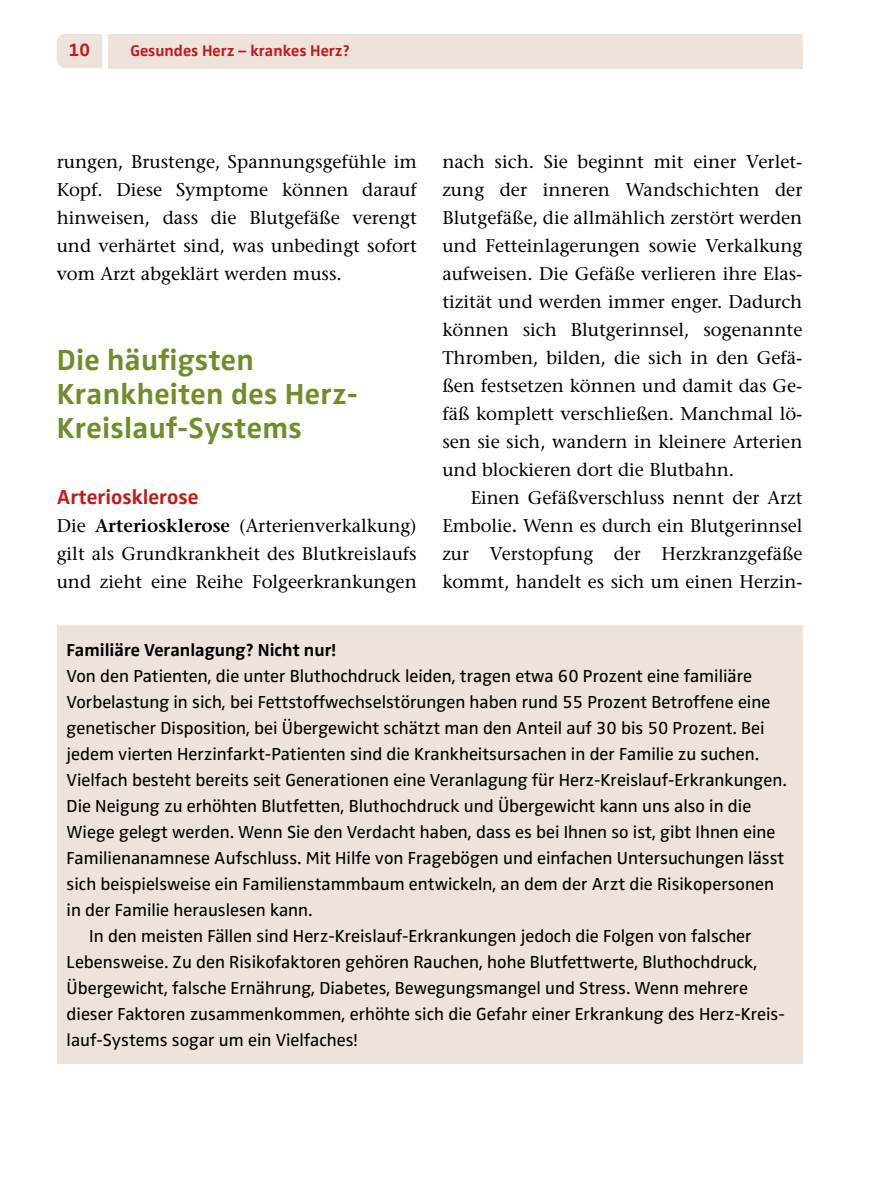
<style>
.page{position:relative;width:879px;height:1191px;background:#fff}
.page>*{position:absolute;margin:0;border:0;box-sizing:border-box;transform-origin:0 0}
.t1{font:700 30px/34px "Zwo Pro";letter-spacing:.01em;color:#718d29}
.t2{font:700 21px "Zwo Pro";color:#c71718}
.t3{font:18.4px/28px "Stone Serif";color:#000;text-align:justify}
.t4{font:700 18.4px "Zwo Pro";color:#c71718}
.t5{font:18px "Zwo Pro";color:#000}
.t6{font:700 18px "Zwo Pro";color:#000}
.t7{font:700 16px "Zwo Pro";color:#c71718}
.s1{font-weight:600}
</style>
<div class="page">
<div style="left:57px;top:34px;width:45px;height:34px;background:#ede2dc"></div>
<div style="left:108px;top:34px;width:694px;height:34px;background:#ede2dc"></div>
<div style="left:57px;top:625px;width:745px;height:438px;background:#ede2dc"></div>
<p class="t4" style="left:69px;top:39px;width:23px">10</p>
<p class="t7" style="left:130px;top:41px;width:221px">Gesundes Herz – krankes Herz?</p>
<p class="t3" style="left:57px;top:148px;width:362px">rungen, Brustenge, Spannungsgefühle im Kopf. Diese Symptome können darauf hinweisen, dass die Blutgefäße verengt und verhärtet sind, was unbedingt sofort vom Arzt abgeklärt werden muss.</p>
<h1 class="t1" style="left:57px;top:344px;width:302px">Die häufigsten<br>Krankheiten des Herz-<br>Kreislauf-Systems</h1>
<p class="t2" style="left:57px;top:485px;width:143px">Arteriosklerose</p>
<p class="t3" style="left:57px;top:512px;width:362px">Die <span class="s1">Arteriosklerose</span> (Arterienverkalkung) gilt als Grundkrankheit des Blutkreislaufs und zieht eine Reihe Folgeerkrankungen</p>
<p class="t3" style="left:442px;top:148px;width:362px">nach sich. Sie beginnt mit einer Verlet&shy;zung der inneren Wandschichten der Blutgefäße, die allmählich zerstört werden und Fetteinlagerungen sowie Verkalkung aufweisen. Die Gefäße verlieren ihre Elas&shy;tizität und werden immer enger. Dadurch können sich Blutgerinnsel, sogenannte Thromben, bilden, die sich in den Gefä&shy;ßen festsetzen können und damit das Ge&shy;fäß komplett verschließen. Manchmal lö&shy;sen sie sich, wandern in kleinere Arterien und blockieren dort die Blutbahn.</p>
<p class="t3" style="left:442px;top:484px;width:362px;text-indent:28px">Einen Gefäßverschluss nennt der Arzt Embolie<span class="s1">.</span> Wenn es durch ein Blutgerinnsel zur Verstopfung der Herzkranzgefäße kommt, handelt es sich um einen Herzin-</p>
<p class="t6" style="left:67px;top:639px;width:271px">Familiäre Veranlagung? Nicht nur!</p>
<p class="t5" style="left:67px;top:665px;width:687px">Von den Patienten, die unter Bluthochdruck leiden, tragen etwa 60 Prozent eine familiäre</p>
<p class="t5" style="left:67px;top:691px;width:705px">Vorbelastung in sich, bei Fettstoffwechselstörungen haben rund 55 Prozent Betroffene eine</p>
<p class="t5" style="left:67px;top:717px;width:699px">genetischer Disposition, bei Übergewicht schätzt man den Anteil auf 30 bis 50 Prozent. Bei</p>
<p class="t5" style="left:67px;top:743px;width:694px">jedem vierten Herzinfarkt-Patienten sind die Krankheitsursachen in der Familie zu suchen.</p>
<p class="t5" style="left:67px;top:769px;width:721px">Vielfach besteht bereits seit Generationen eine Veranlagung für Herz-Kreislauf-Erkrankungen.</p>
<p class="t5" style="left:67px;top:795px;width:686px">Die Neigung zu erhöhten Blutfetten, Bluthochdruck und Übergewicht kann uns also in die</p>
<p class="t5" style="left:67px;top:821px;width:710px">Wiege gelegt werden. Wenn Sie den Verdacht haben, dass es bei Ihnen so ist, gibt Ihnen eine</p>
<p class="t5" style="left:67px;top:847px;width:719px">Familienanamnese Aufschluss. Mit Hilfe von Fragebögen und einfachen Untersuchungen lässt</p>
<p class="t5" style="left:67px;top:873px;width:709px">sich beispielsweise ein Familienstammbaum entwickeln, an dem der Arzt die Risikopersonen</p>
<p class="t5" style="left:67px;top:899px;width:247px">in der Familie herauslesen kann.</p>
<p class="t5" style="left:89px;top:925px;width:664px">In den meisten Fällen sind Herz-Kreislauf-Erkrankungen jedoch die Folgen von falscher</p>
<p class="t5" style="left:67px;top:951px;width:692px">Lebensweise. Zu den Risikofaktoren gehören Rauchen, hohe Blutfettwerte, Bluthochdruck,</p>
<p class="t5" style="left:67px;top:977px;width:683px">Übergewicht, falsche Ernährung, Diabetes, Bewegungsmangel und Stress. Wenn mehrere</p>
<p class="t5" style="left:67px;top:1003px;width:719px">dieser Faktoren zusammenkommen, erhöhte sich die Gefahr einer Erkrankung des Herz-Kreis-</p>
<p class="t5" style="left:67px;top:1029px;width:293px">lauf-Systems sogar um ein Vielfaches!</p>
</div>
